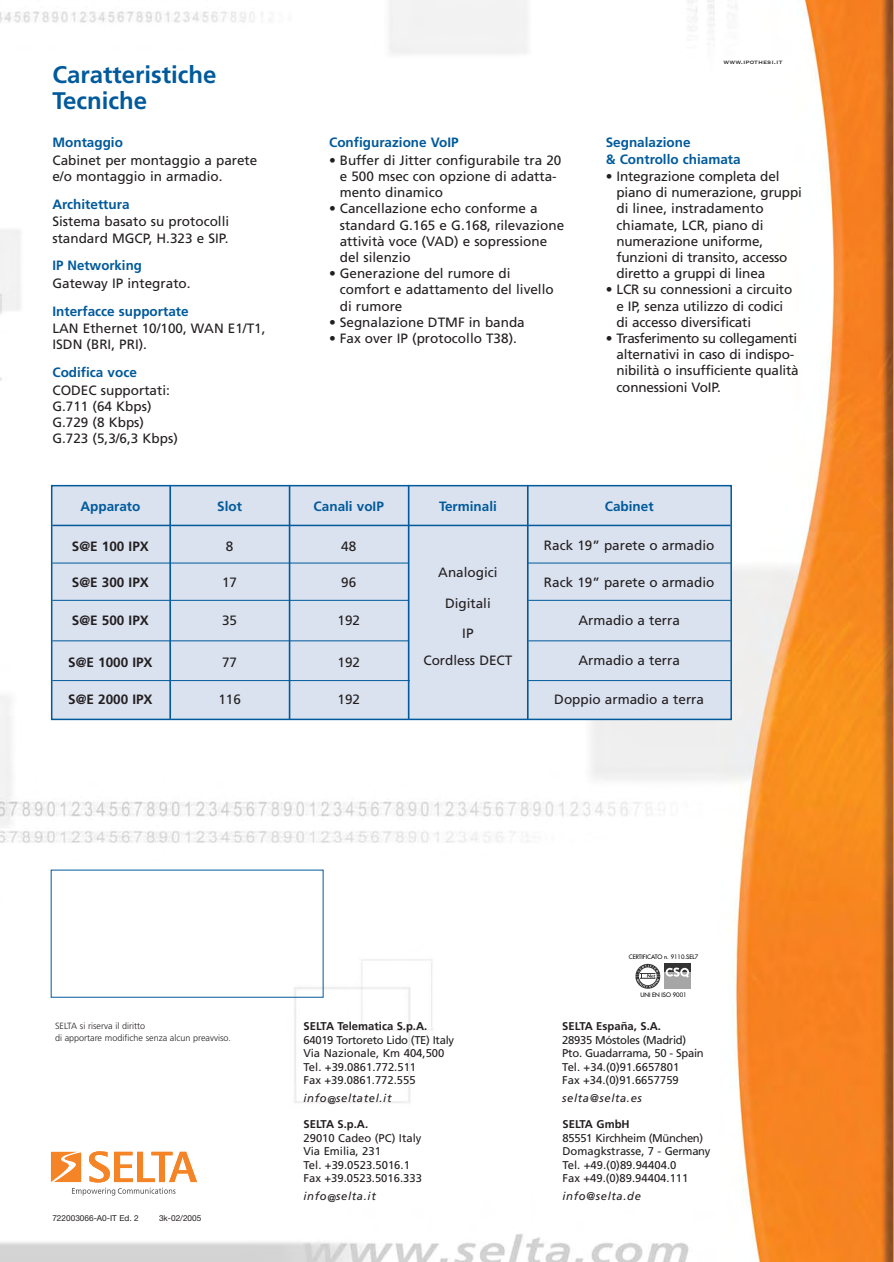
<style>
.page{position:relative;width:894px;height:1262px;background:#fff}
.page>*{position:absolute;margin:0;border:0;box-sizing:border-box;transform-origin:0 0}
.t1{font:700 24px/25.5px "Frutiger";color:#005a9b}
.t2{font:13.5px/16.2px "Frutiger";color:#231f20}
.t3{font:700 13.5px/16.2px "Frutiger";color:#005a9b}
.t4{font:700 13.5px "Frutiger";color:#231f20}
.t5{font:11.25px/13.5px "Frutiger";color:#231f20}
.t6{font:11.25px/13.5px "Frutiger";letter-spacing:-.02em;color:#231f20}
.t7{font:700 11.25px "Frutiger";color:#231f20}
.t8{font:italic 11.25px "Frutiger";letter-spacing:.055em;color:#231f20}
.t9{font:300 9px/12px "Frutiger";color:#231f20}
.t10{font:8.25px "Helvetica Neue";color:#231f20}
.t11{font:7.5px "Copperplate Thirty One BC";color:#231f20}
.t12{font:6px "Futura";color:#000}
</style>
<div class="page">
<img style="left:0;top:0;width:894px;height:1262px">
<div style="left:51px;top:1213px;width:187px;height:14px;background:#fff"></div>
<div style="left:52px;top:485px;width:678px;height:234px;background:#dae1ef"></div>
<div style="left:51px;top:485px;width:680px;height:235px;border:2px solid #005a9b"></div>
<hr style="left:526px;top:485px;width:2px;height:234px;background:#005a9b">
<hr style="left:527px;top:562px;width:203px;height:1px;background:#005a9b">
<hr style="left:52px;top:562px;width:356px;height:1px;background:#005a9b">
<hr style="left:52px;top:524px;width:678px;height:2px;background:#005a9b">
<hr style="left:528px;top:600px;width:202px;height:1px;background:#005a9b">
<hr style="left:52px;top:600px;width:356px;height:1px;background:#005a9b">
<hr style="left:528px;top:640px;width:202px;height:1px;background:#005a9b">
<hr style="left:52px;top:640px;width:356px;height:1px;background:#005a9b">
<hr style="left:527px;top:680px;width:203px;height:1px;background:#005a9b">
<hr style="left:52px;top:680px;width:357px;height:1px;background:#005a9b">
<hr style="left:169px;top:485px;width:2px;height:234px;background:#005a9b">
<hr style="left:288px;top:485px;width:2px;height:234px;background:#005a9b">
<hr style="left:407px;top:485px;width:2px;height:234px;background:#005a9b">
<div style="left:623px;top:951px;width:86px;height:52px;background:#fff"></div>
<div style="left:663px;top:972px;width:27px;height:17px;background:#a6a6a6"></div>
<svg style="left:635px;top:963px;width:55px;height:25px"></svg>
<svg style="left:51px;top:1151px;width:146px;height:44px"></svg>
<h1 class="t1" style="left:52px;top:64px;width:166px">Caratteristiche<br>Tecniche</h1>
<p class="t3" style="left:52px;top:135px;width:72px">Montaggio</p>
<p class="t2" style="left:52px;top:153px;width:206px">Cabinet per montaggio a parete e/o montaggio in armadio.</p>
<p class="t3" style="left:52px;top:197px;width:79px">Architettura</p>
<p class="t2" style="left:52px;top:215px;width:178px">Sistema basato su protocolli standard MGCP, H.323 e SIP.</p>
<p class="t3" style="left:52px;top:259px;width:91px">IP Networking</p>
<p class="t2" style="left:52px;top:276px;width:140px">Gateway IP integrato.</p>
<p class="t3" style="left:52px;top:304px;width:138px">Interfacce supportate</p>
<p class="t2" style="left:52px;top:321px;width:214px">LAN Ethernet 10/100, WAN E1/T1,<br>ISDN (BRI, PRI).</p>
<p class="t3" style="left:52px;top:365px;width:86px">Codifica voce</p>
<p class="t2" style="left:52px;top:383px;width:127px">CODEC supportati:<br>G.711 (64 Kbps)<br>G.729 (8 Kbps)<br>G.723 (5,3/6,3 Kbps)</p>
<p class="t3" style="left:329px;top:136px;width:131px">Configurazione VoIP</p>
<p class="t2" style="left:339px;top:153px;width:223px;text-indent:-11px">• Buffer di Jitter configurabile tra 20 e 500 msec con opzione di adatta&shy;mento dinamico</p>
<p class="t2" style="left:339px;top:202px;width:226px;text-indent:-11px">• Cancellazione echo conforme a standard G.165 e G.168, rilevazione attività voce (VAD) e sopressione del silenzio</p>
<p class="t2" style="left:339px;top:266px;width:215px;text-indent:-11px">• Generazione del rumore di comfort e adattamento del livello di rumore</p>
<p class="t2" style="left:329px;top:315px;width:197px">• Segnalazione DTMF in banda</p>
<p class="t2" style="left:329px;top:331px;width:189px">• Fax over IP (protocollo T38).</p>
<p class="t11" style="left:723px;top:57px;width:60px">www.ipothesi.it</p>
<p class="t3" style="left:605px;top:136px;width:136px">Segnalazione<br>&amp; Controllo chiamata</p>
<p class="t2" style="left:616px;top:169px;width:187px;text-indent:-11px">• Integrazione completa del piano di numerazione, gruppi di linee, instradamento chiamate, LCR, piano di numerazione uniforme, funzioni di transito, accesso diretto a gruppi di linea</p>
<p class="t2" style="left:616px;top:283px;width:177px;text-indent:-11px">• LCR su connessioni a circuito e IP, senza utilizzo di codici di accesso diversificati</p>
<p class="t2" style="left:616px;top:331px;width:184px;text-indent:-11px">• Trasferimento su collegamenti alternativi in caso di indispo&shy;nibilità o insufficiente qualità connessioni VoIP.</p>
<p class="t3" style="left:80px;top:499px;width:61px">Apparato</p>
<p class="t3" style="left:217px;top:499px;width:26px">Slot</p>
<p class="t3" style="left:313px;top:499px;width:72px">Canali voIP</p>
<p class="t3" style="left:439px;top:499px;width:59px">Terminali</p>
<p class="t3" style="left:604px;top:499px;width:50px">Cabinet</p>
<p class="t4" style="left:72px;top:541px;width:78px">S@E 100 IPX</p>
<p class="t2" style="left:226px;top:539px;width:9px">8</p>
<p class="t2" style="left:341px;top:539px;width:17px">48</p>
<p class="t2" style="left:438px;top:565px;width:61px">Analogici</p>
<p class="t2" style="left:543px;top:538px;width:172px">Rack 19” parete o armadio</p>
<p class="t2" style="left:543px;top:575px;width:172px">Rack 19” parete o armadio</p>
<p class="t4" style="left:72px;top:577px;width:78px">S@E 300 IPX</p>
<p class="t2" style="left:222px;top:575px;width:17px">17</p>
<p class="t2" style="left:341px;top:575px;width:17px">96</p>
<p class="t4" style="left:72px;top:614px;width:78px">S@E 500 IPX</p>
<p class="t2" style="left:222px;top:613px;width:17px">35</p>
<p class="t2" style="left:337px;top:613px;width:24px">192</p>
<p class="t2" style="left:445px;top:596px;width:47px">Digitali</p>
<p class="t2" style="left:462px;top:626px;width:13px">IP</p>
<p class="t2" style="left:578px;top:613px;width:103px">Armadio a terra</p>
<p class="t4" style="left:68px;top:656px;width:86px">S@E 1000 IPX</p>
<p class="t2" style="left:222px;top:655px;width:17px">77</p>
<p class="t2" style="left:337px;top:655px;width:24px">192</p>
<p class="t2" style="left:423px;top:653px;width:90px">Cordless DECT</p>
<p class="t2" style="left:578px;top:653px;width:103px">Armadio a terra</p>
<p class="t4" style="left:68px;top:694px;width:86px">S@E 2000 IPX</p>
<p class="t2" style="left:218px;top:692px;width:24px">116</p>
<p class="t2" style="left:337px;top:692px;width:24px">192</p>
<p class="t2" style="left:554px;top:692px;width:151px">Doppio armadio a terra</p>
<p class="t9" style="left:55px;top:1020px;width:177px">SELTA si riserva il diritto<br>di apportare modifiche senza alcun preavviso.</p>
<p class="t10" style="left:52px;top:1214px;width:88px">722003066-A0-IT Ed. 2</p>
<p class="t10" style="left:159px;top:1214px;width:44px">3k-02/2005</p>
<p class="t7" style="left:303px;top:1022px;width:125px">SELTA Telematica S.p.A.</p>
<p class="t5" style="left:303px;top:1034px;width:152px">64019 Tortoreto Lido (TE) Italy<br>Via Nazionale, Km 404,500<br>Tel. +39.0861.772.511<br>Fax +39.0861.772.555</p>
<p class="t8" style="left:303px;top:1094px;width:89px">info@seltatel.it</p>
<p class="t7" style="left:303px;top:1119px;width:66px">SELTA S.p.A.</p>
<p class="t5" style="left:303px;top:1132px;width:120px">29010 Cadeo (PC) Italy<br>Via Emilia, 231<br>Tel. +39.0523.5016.1<br>Fax +39.0523.5016.333</p>
<p class="t8" style="left:303px;top:1191px;width:74px">info@selta.it</p>
<p class="t12" style="left:628px;top:954px;width:71px">CERTIFICATO n. 9110.SEL7</p>
<p class="t12" style="left:640px;top:991px;width:48px">UNI EN ISO 9001</p>
<p class="t7" style="left:562px;top:1021px;width:100px">SELTA España, S.A.</p>
<p class="t6" style="left:562px;top:1034px;width:143px">28935 Móstoles (Madrid)<br>Pto. Guadarrama, 50 - Spain<br>Tel. +34.(0)91.6657801<br>Fax +34.(0)91.6657759</p>
<p class="t8" style="left:562px;top:1093px;width:81px">selta@selta.es</p>
<p class="t7" style="left:562px;top:1119px;width:69px">SELTA GmbH</p>
<p class="t5" style="left:562px;top:1131px;width:149px">85551 Kirchheim (München)<br>Domagkstrasse, 7 - Germany<br>Tel. +49.(0)89.94404.0<br>Fax +49.(0)89.94404.111</p>
<p class="t8" style="left:562px;top:1191px;width:80px">info@selta.de</p>
</div>
